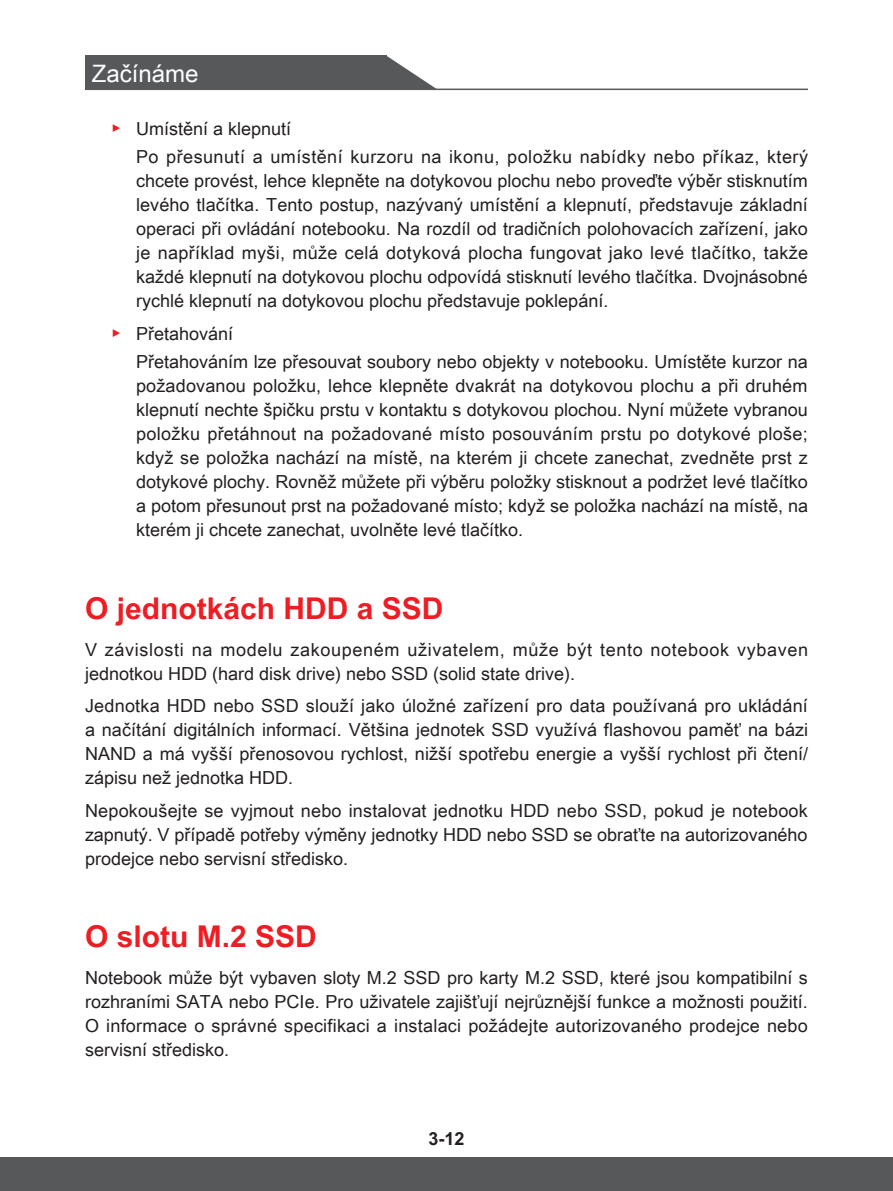
<style>
.page{position:relative;width:893px;height:1191px;background:#fff}
.page>*{position:absolute;margin:0;border:0;box-sizing:border-box;transform-origin:0 0}
.t1{font:700 30px "Arial Unicode MS";color:#ee1d23}
.t2{font:24px "Arial Unicode MS";color:#fff}
.t3{font:18px/24px "Arial Unicode MS";color:#231f20;text-align:justify}
.t4{font:18px/24px "Arial Unicode MS";letter-spacing:.035em;color:#231f20}
.t5{font:18px/28.2px "Arial Unicode MS";letter-spacing:.025em;color:#231f20}
.t6{font:700 18px "Arial Unicode MS";color:#231f20}
.s1{color:#ee1d23}
</style>
<div class="page">
<div style="left:85px;top:56px;width:301px;height:34px;background:#57585a"></div>
<svg style="left:386px;top:56px;width:52px;height:33px"></svg>
<hr style="left:85px;top:89px;width:723px;height:1px;background:#57585a">
<div style="left:0;top:1157px;width:893px;height:34px;background:#57585a"></div>
<h2 class="t2" style="left:92px;top:56px;width:108px">Začínáme</h2>
<p class="t5" style="left:136px;top:114px;width:673px;text-indent:-26px"><span class="s1">▶</span> Umístění a klepnutí<br>Po přesunutí a umístění kurzoru na ikonu, položku nabídky nebo příkaz, který</p>
<p class="t3" style="left:136px;top:169px;width:674px">chcete provést, lehce klepněte na dotykovou plochu nebo proveďte výběr stisknutím levého tlačítka. Tento postup, nazývaný umístění a klepnutí, představuje základní operaci při ovládání notebooku. Na rozdíl od tradičních polohovacích zařízení, jako je například myši, může celá dotyková plocha fungovat jako levé tlačítko, takže každé klepnutí na dotykovou plochu odpovídá stisknutí levého tlačítka. Dvojnásobné rychlé klepnutí na dotykovou plochu představuje poklepání.</p>
<p class="t3" style="left:136px;top:319px;width:673px;line-height:28.2px;text-indent:-26px"><span class="s1">▶</span> Přetahování<br>Přetahováním lze přesouvat soubory nebo objekty v notebooku. Umístěte kurzor na</p>
<p class="t3" style="left:136px;top:373px;width:674px">požadovanou položku, lehce klepněte dvakrát na dotykovou plochu a při druhém klepnutí nechte špičku prstu v kontaktu s dotykovou plochou. Nyní můžete vybranou položku přetáhnout na požadované místo posouváním prstu po dotykové ploše; když se položka nachází na místě, na kterém ji chcete zanechat, zvedněte prst z dotykové plochy. Rovněž můžete při výběru položky stisknout a podržet levé tlačítko a potom přesunout prst na požadované místo; když se položka nachází na místě, na kterém ji chcete zanechat, uvolněte levé tlačítko.</p>
<h1 class="t1" style="left:85px;top:586px;width:360px">O jednotkách HDD a SSD</h1>
<p class="t4" style="left:85px;top:637px;width:724px">V závislosti na modelu zakoupeném uživatelem, může být tento notebook vybaven jednotkou HDD (hard disk drive) nebo SSD (solid state drive).</p>
<p class="t3" style="left:85px;top:693px;width:725px">Jednotka HDD nebo SSD slouží jako úložné zařízení pro data používaná pro ukládání a načítání digitálních informací. Většina jednotek SSD využívá flashovou paměť na bázi NAND a má vyšší přenosovou rychlost, nižší spotřebu energie a vyšší rychlost při čtení/ zápisu než jednotka HDD.</p>
<p class="t3" style="left:85px;top:798px;width:724px">Nepokoušejte se vyjmout nebo instalovat jednotku HDD nebo SSD, pokud je notebook zapnutý. V případě potřeby výměny jednotky HDD nebo SSD se obraťte na autorizovaného prodejce nebo servisní středisko.</p>
<h1 class="t1" style="left:85px;top:914px;width:233px">O slotu M.2 SSD</h1>
<p class="t3" style="left:85px;top:965px;width:724px">Notebook může být vybaven sloty M.2 SSD pro karty M.2 SSD, které jsou kompatibilní s rozhraními SATA nebo PCIe. Pro uživatele zajišťují nejrůznější funkce a možnosti použití.<br>O informace o správné specifikaci a instalaci požádejte autorizovaného prodejce nebo servisní středisko.</p>
<p class="t6" style="left:428px;top:1125px;width:38px">3-12</p>
</div>
